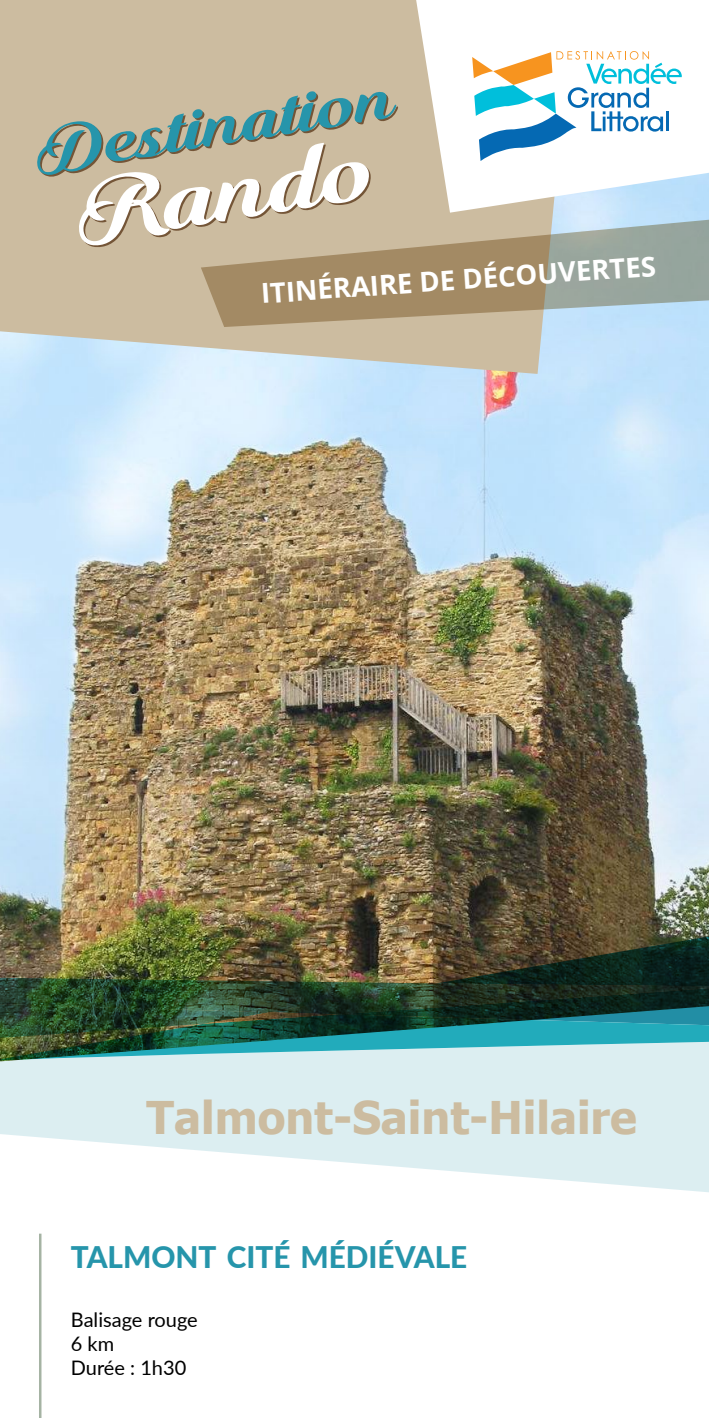
<style>
.page{position:relative;width:709px;height:1418px;background:#fff}
.page>*{position:absolute;margin:0;border:0;box-sizing:border-box;transform-origin:0 0}
.t1{font:700 45px "Tahoma";color:#ccbca0}
.t2{font:800 29.75px "Lato";color:#2695ab}
.t3{font:700 27.5px "Open Sans";color:#fff}
.t4{font:20px/24px "Lato";color:#000}
</style>
<div class="page">
<img style="left:0;top:213px;width:709px;height:763px">
<hr style="left:39px;top:1233px;width:2px;height:184px;background:#a5b3a3">
<svg style="left:0;top:1061px;width:709px;height:132px;fill:#dceef1"></svg>
<img style="left:339px;top:927px;width:370px;height:49px">
<img style="left:0;top:976px;width:709px;height:85px">
<svg style="left:0;top:0;width:573px;height:374px;background:#ccc2ad"></svg>
<svg style="left:416px;top:0;width:293px;height:213px"></svg>
<svg style="left:472px;top:51px;width:210px;height:110px"></svg>
<svg style="left:201px;top:215px;width:508px;height:112px;background:#aba48e"></svg>
<svg style="left:36px;top:91px;width:362px;height:156px;background:#bcbaa6"></svg>
<h3 class="t3" style="left:260px;top:274px;width:397px;rotate:-4deg">ITINÉRAIRE DE DÉCOUVERTES</h3>
<h1 class="t1" style="left:147px;top:1085px;width:492px">Talmont-Saint-Hilaire</h1>
<h2 class="t2" style="left:71px;top:1234px;width:398px">TALMONT CITÉ MÉDIÉVALE</h2>
<p class="t4" style="left:71px;top:1307px;width:128px">Balisage rouge<br>6 km<br>Durée : 1h30</p>
</div>
